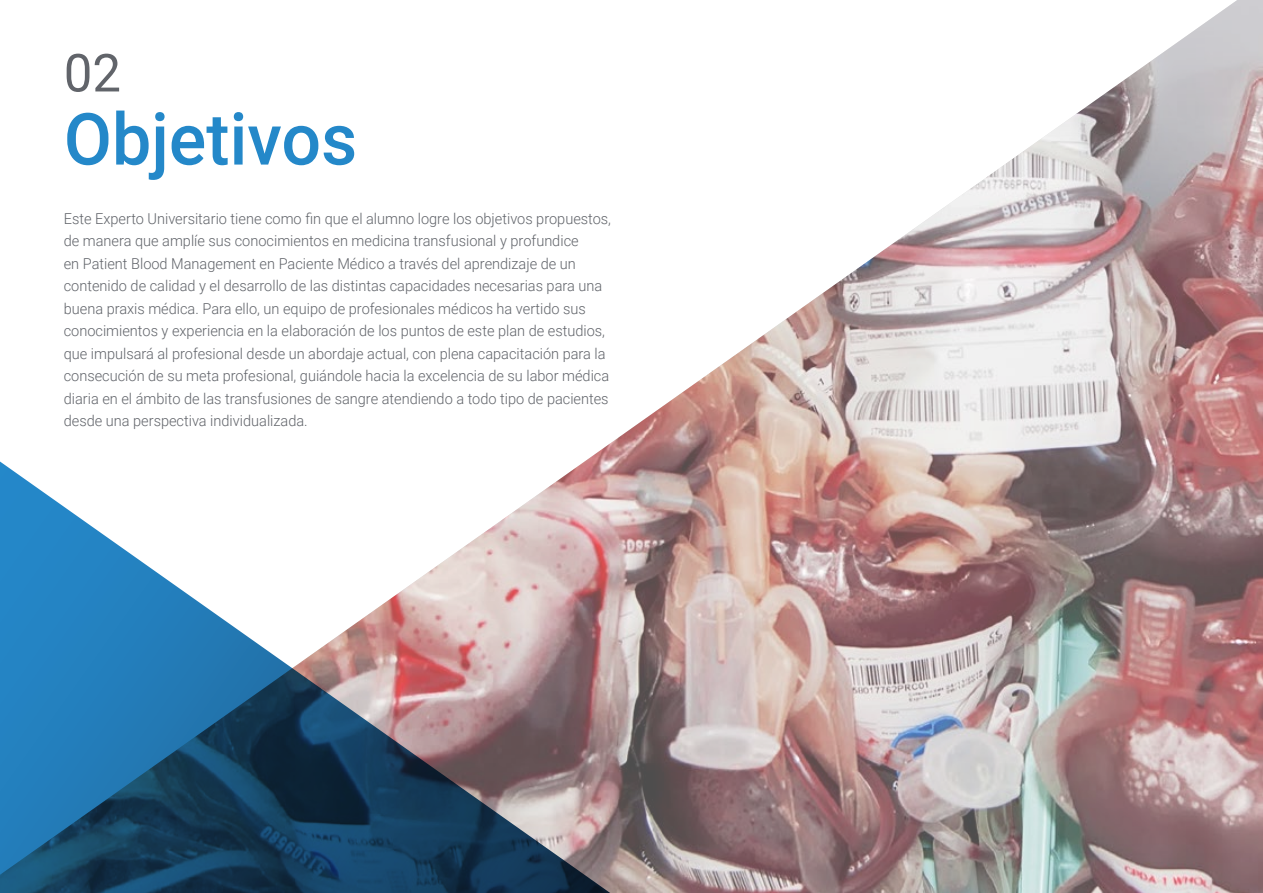
<style>
.page{position:relative;width:1263px;height:893px;background:#fff}
.page>*{position:absolute;margin:0;border:0;box-sizing:border-box;transform-origin:0 0}
.t1{font:500 72px "Roboto";color:#2488c9}
.t2{font:52.5px "Roboto";color:#61646a}
.t3{font:300 15px/22.5px "Roboto";color:#61646a}
</style>
<div class="page">
<img style="left:606px;top:0;width:657px;height:893px">
<svg style="left:0;top:446px;width:640px;height:447px"></svg>
<h2 class="t2" style="left:64px;top:36px;width:59px">02</h2>
<h1 class="t1" style="left:64px;top:89px;width:295px">Objetivos</h1>
<p class="t3" style="left:64px;top:207px;width:549px">Este Experto Universitario tiene como fin que el alumno logre los objetivos propuestos, de manera que amplíe sus conocimientos en medicina transfusional y profundice<br>en Patient Blood Management en Paciente Médico a través del aprendizaje de un contenido de calidad y el desarrollo de las distintas capacidades necesarias para una buena praxis médica. Para ello, un equipo de profesionales médicos ha vertido sus conocimientos y experiencia en la elaboración de los puntos de este plan de estudios, que impulsará al profesional desde un abordaje actual, con plena capacitación para la consecución de su meta profesional, guiándole hacia la excelencia de su labor médica diaria en el ámbito de las transfusiones de sangre atendiendo a todo tipo de pacientes desde una perspectiva individualizada.</p>
</div>
